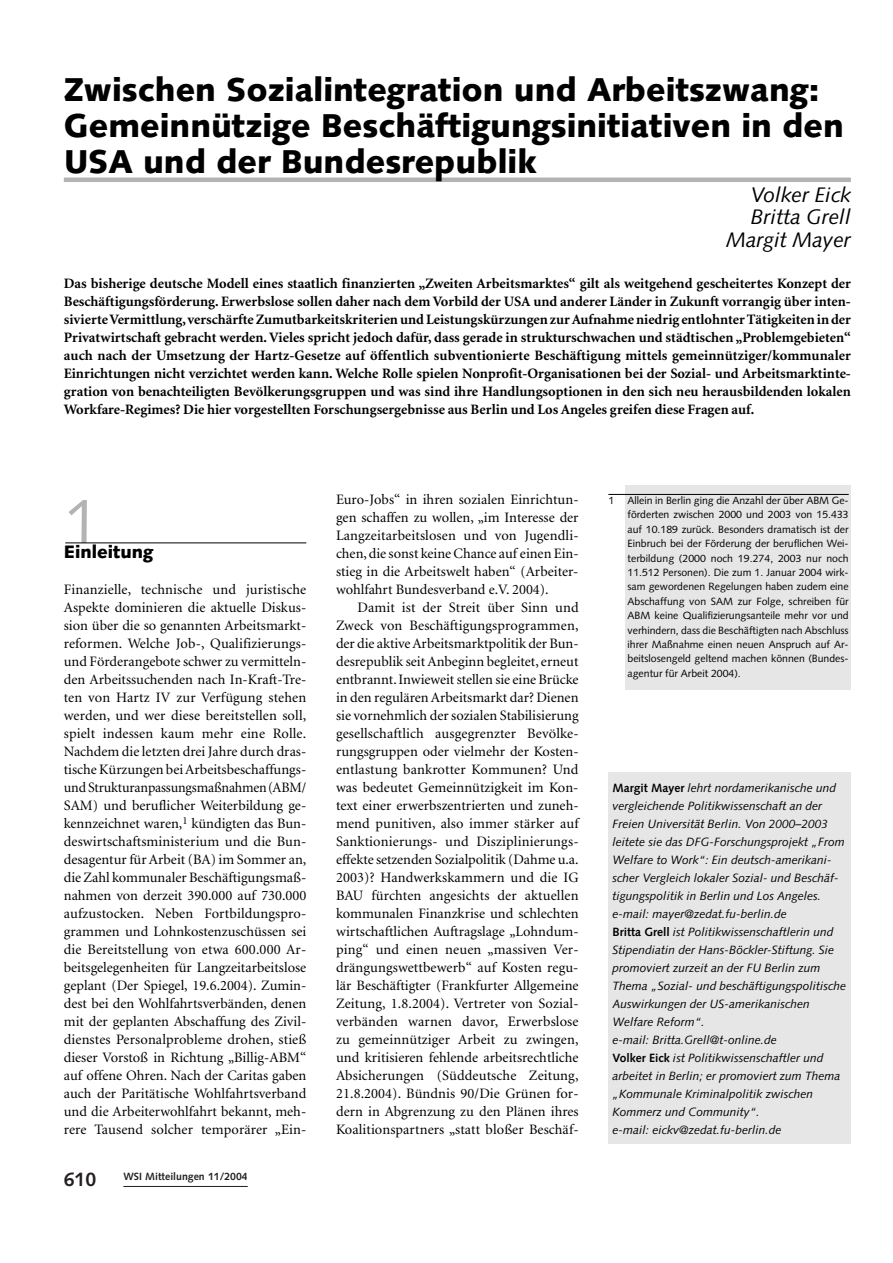
<style>
.page{position:relative;width:893px;height:1263px;background:#fff}
.page>*{position:absolute;margin:0;border:0;box-sizing:border-box;transform-origin:0 0}
.t1{font:63px "Syntax";color:#b3b3b3}
.t2{font:900 33px/36px "Syntax";color:#000}
.t3{font:italic 21px/22.5px "Syntax";color:#000;text-align:right}
.t4{font:700 19.5px "Syntax";color:#231f20}
.t5{font:900 18px "Syntax";color:#000}
.t6{font:14.4px/18px "Minion";color:#000;text-align:justify}
.t7{font:700 14.4px/18px "Minion";color:#000;text-align:justify}
.t8{font:italic 12px/18px "Syntax";color:#000}
.t9{font:10.5px/14.4px "Syntax";color:#000;text-align:justify}
.t10{font:700 10.5px "Syntax";color:#231f20}
.s1{font-style:italic}
.s2{font-weight:700;font-style:normal}
</style>
<div class="page">
<hr style="left:123px;top:1186px;width:125px;height:1px;background:#231f20">
<div style="left:625px;top:485px;width:225px;height:204px;background:#e6e6e6"></div>
<hr style="left:65px;top:543px;width:241px;height:1px;background:#000">
<hr style="left:64px;top:178px;width:786px;height:4px;background:#b3b3b3">
<div style="left:608px;top:772px;width:242px;height:372px;background:#e6e6e6"></div>
<hr style="left:608px;top:494px;width:240px;height:1px;background:#000">
<h2 class="t2" style="left:64px;top:75px;width:781px">Zwischen Sozialintegration und Arbeitszwang:<br>Gemeinnützige Beschäftigungsinitiativen in den<br>USA und der Bundesrepublik</h2>
<h3 class="t3" style="left:726px;top:185px;width:126px">Volker Eick<br>Britta Grell<br>Margit Mayer</h3>
<p class="t7" style="left:64px;top:276px;width:788px">Das bisherige deutsche Modell eines staatlich finanzierten „Zweiten Arbeitsmarktes“ gilt als weitgehend gescheitertes Konzept der Beschäftigungsförderung. Erwerbslose sollen daher nach dem Vorbild der USA und anderer Länder in Zukunft vorrangig über inten&shy;sivierte Vermittlung, verschärfte Zumutbarkeitskriterien und Leistungskürzungen zur Aufnahme niedrig entlohnter Tätigkeiten in der Privatwirtschaft gebracht werden. Vieles spricht jedoch dafür, dass gerade in strukturschwachen und städtischen „Problemgebieten“ auch nach der Umsetzung der Hartz-Gesetze auf öffentlich subventionierte Beschäftigung mittels gemeinnütziger/kommunaler Einrichtungen nicht verzichtet werden kann. Welche Rolle spielen Nonprofit-Organisationen bei der Sozial- und Arbeitsmarktinte&shy;gration von benachteiligten Bevölkerungsgruppen und was sind ihre Handlungsoptionen in den sich neu herausbildenden lokalen Workfare<span class="s1">-</span>Regimes? Die hier vorgestellten Forschungsergebnisse aus Berlin und Los Angeles greifen diese Fragen auf.</p>
<h1 class="t1" style="left:64px;top:496px;width:37px">1</h1>
<p class="t5" style="left:64px;top:544px;width:91px">Einleitung</p>
<p class="t6" style="left:64px;top:582px;width:244px">Finanzielle, technische und juristische Aspekte dominieren die aktuelle Diskus&shy;sion über die so genannten Arbeitsmarkt&shy;reformen. Welche Job-, Qualifizierungs&shy;und Förderangebote schwer zu vermitteln&shy;den Arbeitssuchenden nach In-Kraft-Tre&shy;ten von Hartz IV zur Verfügung stehen werden, und wer diese bereitstellen soll, spielt indessen kaum mehr eine Rolle.<br>Nachdem die letzten drei Jahre durch dras&shy;tische Kürzungen bei Arbeitsbeschaffungs&shy;und Strukturanpassungsmaßnahmen(ABM/ SAM) und beruflicher Weiterbildung ge&shy;kennzeichnet waren,<sup>1</sup> kündigten das Bun&shy;deswirtschaftsministerium und die Bun&shy;desagentur für Arbeit (BA) im Sommer an, die Zahl kommunaler Beschäftigungsmaß&shy;nahmen von derzeit 390.000 auf 730.000 aufzustocken. Neben Fortbildungspro&shy;grammen und Lohnkostenzuschüssen sei die Bereitstellung von etwa 600.000 Ar&shy;beitsgelegenheiten für Langzeitarbeitslose geplant (Der Spiegel, 19.6.2004). Zumin&shy;dest bei den Wohlfahrtsverbänden, denen mit der geplanten Abschaffung des Zivil&shy;dienstes Personalprobleme drohen, stieß dieser Vorstoß in Richtung „Billig-ABM“ auf offene Ohren. Nach der Caritas gaben auch der Paritätische Wohlfahrtsverband und die Arbeiterwohlfahrt bekannt, meh&shy;rere Tausend solcher temporärer „Ein-</p>
<h3 class="t4" style="left:64px;top:1172px;width:34px">610</h3>
<p class="t10" style="left:123px;top:1172px;width:126px">WSI Mitteilungen 11/2004</p>
<p class="t6" style="left:336px;top:492px;width:244px">Euro-Jobs“ in ihren sozialen Einrichtun&shy;gen schaffen zu wollen, „im Interesse der Langzeitarbeitslosen und von Jugendli&shy;chen, die sonst keine Chance auf einen Ein&shy;stieg in die Arbeitswelt haben“ (Arbeiter&shy;wohlfahrt Bundesverband e.V. 2004).</p>
<p class="t6" style="left:336px;top:600px;width:244px;text-indent:21px">Damit ist der Streit über Sinn und Zweck von Beschäftigungsprogrammen, der die aktive Arbeitsmarktpolitik der Bun&shy;desrepublik seit Anbeginn begleitet, erneut entbrannt. Inwieweit stellen sie eine Brücke in den regulären Arbeitsmarkt dar? Dienen sie vornehmlich der sozialen Stabilisierung gesellschaftlich ausgegrenzter Bevölke&shy;rungsgruppen oder vielmehr der Kosten&shy;entlastung bankrotter Kommunen? Und was bedeutet Gemeinnützigkeit im Kon&shy;text einer erwerbszentrierten und zuneh&shy;mend punitiven, also immer stärker auf Sanktionierungs- und Disziplinierungs&shy;effekte setzenden Sozialpolitik (Dahme u.a.<br>2003)? Handwerkskammern und die IG BAU fürchten angesichts der aktuellen kommunalen Finanzkrise und schlechten wirtschaftlichen Auftragslage „Lohndum&shy;ping“ und einen neuen „massiven Ver&shy;drängungswettbewerb“ auf Kosten regu&shy;lär Beschäftigter (Frankfurter Allgemeine Zeitung, 1.8.2004). Vertreter von Sozial&shy;verbänden warnen davor, Erwerbslose zu gemeinnütziger Arbeit zu zwingen, und kritisieren fehlende arbeitsrechtliche Absicherungen (Süddeutsche Zeitung, 21.8.2004). Bündnis 90/Die Grünen for&shy;dern in Abgrenzung zu den Plänen ihres Koalitionspartners „statt bloßer Beschäf-</p>
<p class="t9" style="left:608px;top:494px;width:7px">1</p>
<p class="t9" style="left:627px;top:494px;width:223px">Allein in Berlin ging die Anzahl der über ABM Ge&shy;förderten zwischen 2000 und 2003 von 15.433 auf 10.189 zurück. Besonders dramatisch ist der Einbruch bei der Förderung der beruflichen Wei&shy;terbildung (2000 noch 19.274, 2003 nur noch 11.512 Personen). Die zum 1. Januar 2004 wirk&shy;sam gewordenen Regelungen haben zudem eine Abschaffung von SAM zur Folge, schreiben für ABM keine Qualifizierungsanteile mehr vor und verhindern, dass die Beschäftigten nach Abschluss ihrer Maßnahme einen neuen Anspruch auf Ar&shy;beitslosengeld geltend machen können (Bundes&shy;agentur für Arbeit 2004).</p>
<p class="t8" style="left:612px;top:780px;width:235px"><span class="s2">Margit Mayer</span> lehrt nordamerikanische und vergleichende Politikwissenschaft an der Freien Universität Berlin. Von 2000–2003 leitete sie das DFG-Forschungsprojekt „From Welfare to Work“: Ein deutsch-amerikani&shy;scher Vergleich lokaler Sozial- und Beschäf&shy;tigungspolitik in Berlin und Los Angeles. e-mail: mayer@zedat.fu-berlin.de<br><span class="s2">Britta Grell</span> ist Politikwissenschaftlerin und Stipendiatin der Hans-Böckler-Stiftung. Sie promoviert zurzeit an der FU Berlin zum Thema „Sozial- und beschäftigungspolitische Auswirkungen der US-amerikanischen Welfare Reform“.<br>e-mail: Britta.Grell@t-online.de<br><span class="s2">Volker Eick</span> ist Politikwissenschaftler und arbeitet in Berlin; er promoviert zum Thema „Kommunale Kriminalpolitik zwischen Kommerz und Community“.<br>e-mail: eickv@zedat.fu-berlin.de</p>
</div>
